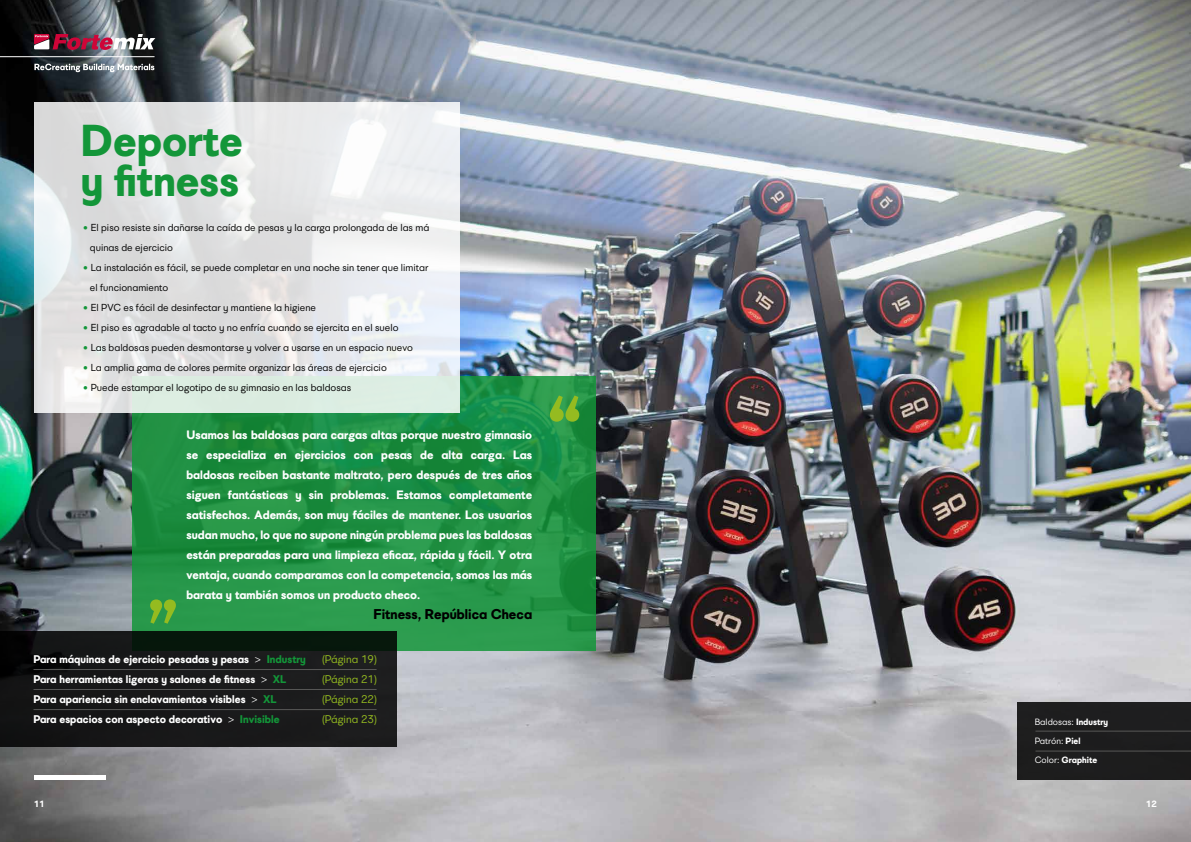
<style>
.page{position:relative;width:1191px;height:842px;background:#fff}
.page>*{position:absolute;margin:0;border:0;box-sizing:border-box;transform-origin:0 0}
.t1{font:700 44px/40px "UEFA Supercup";color:#139639}
.t2{font:700 14px "UEFA Supercup";color:#000}
.t3{font:700 12px/20px "UEFA Supercup";color:#fff;text-align:justify}
.t4{font:700 11px "UEFA Supercup";color:#fff}
.t5{font:11px "UEFA Supercup";color:#95bb20}
.t6{font:10px/20px "UEFA Supercup";color:#000}
.t7{font:9px/19px "UEFA Supercup";color:#fff}
.t8{font:700 9px "UEFA Supercup";color:#fff}
.s1{font-weight:700;color:#139639}
.s2{font-weight:300}
.s3{color:#139639}
.s4{font-weight:700}
</style>
<div class="page">
<img style="left:0;top:0;width:1191px;height:842px">
<div style="left:34px;top:775px;width:72px;height:5px;background:#fff"></div>
<svg style="left:34px;top:34px;width:121px;height:16px"></svg>
<svg style="left:34px;top:64px;width:120px;height:8px"></svg>
<hr style="left:0;top:57px;width:154px;height:1px;background:#fff">
<div style="left:1017px;top:702px;width:174px;height:78px;background:#1d1d1e"></div>
<hr style="left:1035px;top:731px;width:156px;height:1px;background:#575756">
<hr style="left:1035px;top:751px;width:156px;height:1px;background:#575756">
<svg style="left:132px;top:376px;width:463px;height:275px"></svg>
<svg style="left:34px;top:102px;width:425px;height:310px"></svg>
<svg style="left:150px;top:599px;width:26px;height:25px"></svg>
<svg style="left:550px;top:395px;width:29px;height:27px"></svg>
<svg style="left:0;top:631px;width:396px;height:116px;fill:#181819"></svg>
<hr style="left:33px;top:669px;width:343px;height:1px;background:#575756">
<hr style="left:33px;top:689px;width:343px;height:1px;background:#575756">
<hr style="left:33px;top:709px;width:343px;height:1px;background:#575756">
<h1 class="t1" style="left:81px;top:121px;width:164px">Deporte y fitness</h1>
<p class="t6" style="left:90px;top:217px;width:341px;text-indent:-7px"><span class="s1">•</span> El piso resiste sin dañarse la caída de pesas y la carga prolongada de las má quinas de ejercicio</p>
<p class="t6" style="left:90px;top:257px;width:340px;text-indent:-7px"><span class="s1">•</span> La instalación es fácil, se puede completar en una noche sin tener que limitar el funcionamiento</p>
<p class="t6" style="left:83px;top:297px;width:235px"><span class="s1">•</span> El PVC es fácil de desinfectar y mantiene la higiene</p>
<p class="t6" style="left:83px;top:317px;width:317px"><span class="s1">•</span> El piso es agradable al tacto y no enfría cuando se ejercita en el suelo</p>
<p class="t6" style="left:83px;top:337px;width:332px"><span class="s1">•</span> Las baldosas pueden desmontarse y volver a usarse en un espacio nuevo</p>
<p class="t6" style="left:83px;top:357px;width:305px"><span class="s1">•</span> La amplia gama de colores permite organizar las áreas de ejercicio</p>
<p class="t6" style="left:83px;top:377px;width:270px"><span class="s1">•</span> Puede estampar el logotipo de su gimnasio en las baldosas</p>
<p class="t3" style="left:186px;top:425px;width:347px">Usamos las baldosas para cargas altas porque nuestro gimnasio se especializa en ejercicios con pesas de alta carga. Las baldosas reciben bastante maltrato, pero después de tres años siguen fantásticas y sin problemas. Estamos completamente satisfechos. Además, son muy fáciles de mantener. Los usuarios sudan mucho, lo que no supone ningún problema pues las baldosas están preparadas para una limpieza eficaz, rápida y fácil. Y otra ventaja, cuando comparamos con la competencia, somos las más barata y también somos un producto checo.</p>
<p class="t2" style="left:373px;top:605px;width:160px">Fitness, República Checa</p>
<p class="t4" style="left:33px;top:652px;width:274px">Para máquinas de ejercicio pesadas y pesas <span class="s2">&gt;</span> <span class="s3">Industry</span></p>
<p class="t5" style="left:322px;top:653px;width:56px">(Página 19)</p>
<p class="t4" style="left:33px;top:672px;width:254px">Para herramientas ligeras y salones de fitness <span class="s2">&gt;</span> <span class="s3">XL</span></p>
<p class="t5" style="left:322px;top:673px;width:56px">(Página 21)</p>
<p class="t4" style="left:33px;top:692px;width:245px">Para apariencia sin enclavamientos visibles <span class="s2">&gt;</span> <span class="s3">XL</span></p>
<p class="t5" style="left:322px;top:693px;width:56px">(Página 22)</p>
<p class="t4" style="left:33px;top:712px;width:248px">Para espacios con aspecto decorativo <span class="s2">&gt;</span> <span class="s3">Invisible</span></p>
<p class="t5" style="left:322px;top:713px;width:56px">(Página 23)</p>
<p class="t7" style="left:1034px;top:712px;width:75px">Baldosas: <span class="s4">Industry<br></span>Patrón: <span class="s4">Piel<br></span>Color: <span class="s4">Graphite</span></p>
<p class="t8" style="left:34px;top:798px;width:12px">11</p>
<p class="t8" style="left:1146px;top:798px;width:12px">12</p>
</div>
